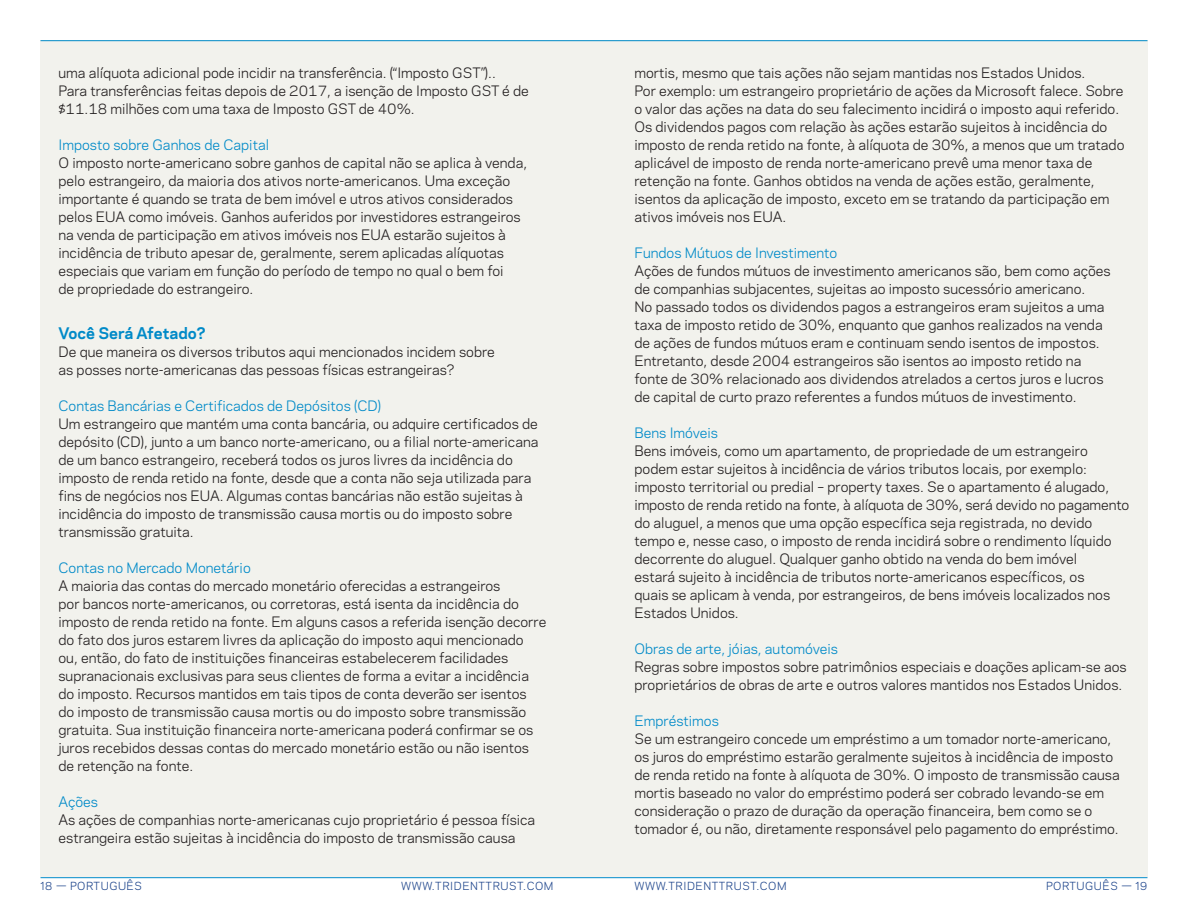
<style>
.page{position:relative;width:1188px;height:918px;background:#fff}
.page>*{position:absolute;margin:0;border:0;box-sizing:border-box;transform-origin:0 0}
.Head_1{font:700 15px "Polaris";color:#008ac8}
._1st_Paragraph{font:13.5px/18px "Polaris";color:#231f20}
.Head_2{font:13.5px "Polaris";color:#008ac8}
.t1{font:10.5px "Polaris";letter-spacing:.05em;color:#1d448b}
</style>
<div class="page">
<div style="left:40px;top:40px;width:554px;height:838px;background:#f2f2ed"></div>
<hr style="left:40px;top:877px;width:554px;height:1px;background:#008ac8">
<hr style="left:40px;top:40px;width:554px;height:1px;background:#008ac8">
<div style="left:594px;top:40px;width:554px;height:838px;background:#f2f2ed"></div>
<hr style="left:594px;top:877px;width:554px;height:1px;background:#008ac8">
<hr style="left:594px;top:40px;width:554px;height:1px;background:#008ac8">
<p class="_1st_Paragraph" style="left:58px;top:63px;width:472px">uma alíquota adicional pode incidir na transferência. (“Imposto GST”)..<br>Para transferências feitas depois de 2017, a isenção de Imposto GST é de $11.18 milhões com uma taxa de Imposto GST de 40%.</p>
<p class="Head_2" style="left:58px;top:135px;width:212px">Imposto sobre Ganhos de Capital</p>
<p class="_1st_Paragraph" style="left:58px;top:153px;width:470px">O imposto norte-americano sobre ganhos de capital não se aplica à venda, pelo estrangeiro, da maioria dos ativos norte-americanos. Uma exceção importante é quando se trata de bem imóvel e utros ativos considerados pelos EUA como imóveis. Ganhos auferidos por investidores estrangeiros na venda de participação em ativos imóveis nos EUA estarão sujeitos à incidência de tributo apesar de, geralmente, serem aplicadas alíquotas especiais que variam em função do período de tempo no qual o bem foi<br>de propriedade do estrangeiro.</p>
<p class="Head_1" style="left:58px;top:322px;width:149px">Você Será Afetado?</p>
<p class="_1st_Paragraph" style="left:58px;top:342px;width:438px">De que maneira os diversos tributos aqui mencionados incidem sobre as posses norte-americanas das pessoas físicas estrangeiras?</p>
<p class="Head_2" style="left:58px;top:396px;width:324px">Contas Bancárias e Certificados de Depósitos (CD)</p>
<p class="_1st_Paragraph" style="left:58px;top:414px;width:481px">Um estrangeiro que mantém uma conta bancária, ou adquire certificados de depósito (CD), junto a um banco norte-americano, ou a filial norte-americana de um banco estrangeiro, receberá todos os juros livres da incidência do imposto de renda retido na fonte, desde que a conta não seja utilizada para fins de negócios nos EUA. Algumas contas bancárias não estão sujeitas à incidência do imposto de transmissão causa mortis ou do imposto sobre transmissão gratuita.</p>
<p class="Head_2" style="left:58px;top:558px;width:194px">Contas no Mercado Monetário</p>
<p class="_1st_Paragraph" style="left:58px;top:576px;width:489px">A maioria das contas do mercado monetário oferecidas a estrangeiros<br>por bancos norte-americanos, ou corretoras, está isenta da incidência do imposto de renda retido na fonte. Em alguns casos a referida isenção decorre do fato dos juros estarem livres da aplicação do imposto aqui mencionado ou, então, do fato de instituições financeiras estabelecerem facilidades supranacionais exclusivas para seus clientes de forma a evitar a incidência do imposto. Recursos mantidos em tais tipos de conta deverão ser isentos<br>do imposto de transmissão causa mortis ou do imposto sobre transmissão gratuita. Sua instituição financeira norte-americana poderá confirmar se os juros recebidos dessas contas do mercado monetário estão ou não isentos de retenção na fonte.</p>
<p class="Head_2" style="left:58px;top:792px;width:41px">Ações</p>
<p class="_1st_Paragraph" style="left:58px;top:810px;width:478px">As ações de companhias norte-americanas cujo proprietário é pessoa física estrangeira estão sujeitas à incidência do imposto de transmissão causa</p>
<p class="_1st_Paragraph" style="left:634px;top:63px;width:492px">mortis, mesmo que tais ações não sejam mantidas nos Estados Unidos.<br>Por exemplo: um estrangeiro proprietário de ações da Microsoft falece. Sobre o valor das ações na data do seu falecimento incidirá o imposto aqui referido.<br>Os dividendos pagos com relação às ações estarão sujeitos à incidência do imposto de renda retido na fonte, à alíquota de 30%, a menos que um tratado aplicável de imposto de renda norte-americano prevê uma menor taxa de retenção na fonte. Ganhos obtidos na venda de ações estão, geralmente, isentos da aplicação de imposto, exceto em se tratando da participação em ativos imóveis nos EUA.</p>
<p class="Head_2" style="left:634px;top:243px;width:204px">Fundos Mútuos de Investimento</p>
<p class="_1st_Paragraph" style="left:634px;top:261px;width:478px">Ações de fundos mútuos de investimento americanos são, bem como ações de companhias subjacentes, sujeitas ao imposto sucessório americano.<br>No passado todos os dividendos pagos a estrangeiros eram sujeitos a uma taxa de imposto retido de 30%, enquanto que ganhos realizados na venda de ações de fundos mútuos eram e continuam sendo isentos de impostos.<br>Entretanto, desde 2004 estrangeiros são isentos ao imposto retido na fonte de 30% relacionado aos dividendos atrelados a certos juros e lucros de capital de curto prazo referentes a fundos mútuos de investimento.</p>
<p class="Head_2" style="left:634px;top:423px;width:85px">Bens Imóveis</p>
<p class="_1st_Paragraph" style="left:634px;top:441px;width:496px">Bens imóveis, como um apartamento, de propriedade de um estrangeiro podem estar sujeitos à incidência de vários tributos locais, por exemplo: imposto territorial ou predial – property taxes. Se o apartamento é alugado, imposto de renda retido na fonte, à alíquota de 30%, será devido no pagamento do aluguel, a menos que uma opção específica seja registrada, no devido tempo e, nesse caso, o imposto de renda incidirá sobre o rendimento líquido decorrente do aluguel. Qualquer ganho obtido na venda do bem imóvel<br>estará sujeito à incidência de tributos norte-americanos específicos, os<br>quais se aplicam à venda, por estrangeiros, de bens imóveis localizados nos Estados Unidos.</p>
<p class="Head_2" style="left:634px;top:639px;width:205px">Obras de arte, jóias, automóveis</p>
<p class="_1st_Paragraph" style="left:634px;top:657px;width:494px">Regras sobre impostos sobre patrimônios especiais e doações aplicam-se aos proprietários de obras de arte e outros valores mantidos nos Estados Unidos.</p>
<p class="Head_2" style="left:634px;top:711px;width:86px">Empréstimos</p>
<p class="_1st_Paragraph" style="left:634px;top:729px;width:487px">Se um estrangeiro concede um empréstimo a um tomador norte-americano, os juros do empréstimo estarão geralmente sujeitos à incidência de imposto de renda retido na fonte à alíquota de 30%. O imposto de transmissão causa mortis baseado no valor do empréstimo poderá ser cobrado levando-se em consideração o prazo de duração da operação financeira, bem como se o tomador é, ou não, diretamente responsável pelo pagamento do empréstimo.</p>
<p class="t1" style="left:40px;top:878px;width:103px">18 — PORTUGUÊS</p>
<p class="t1" style="left:401px;top:878px;width:154px">WWW.TRIDENTTRUST.COM</p>
<p class="t1" style="left:634px;top:878px;width:154px">WWW.TRIDENTTRUST.COM</p>
<p class="t1" style="left:1046px;top:878px;width:103px">PORTUGUÊS — 19</p>
</div>
